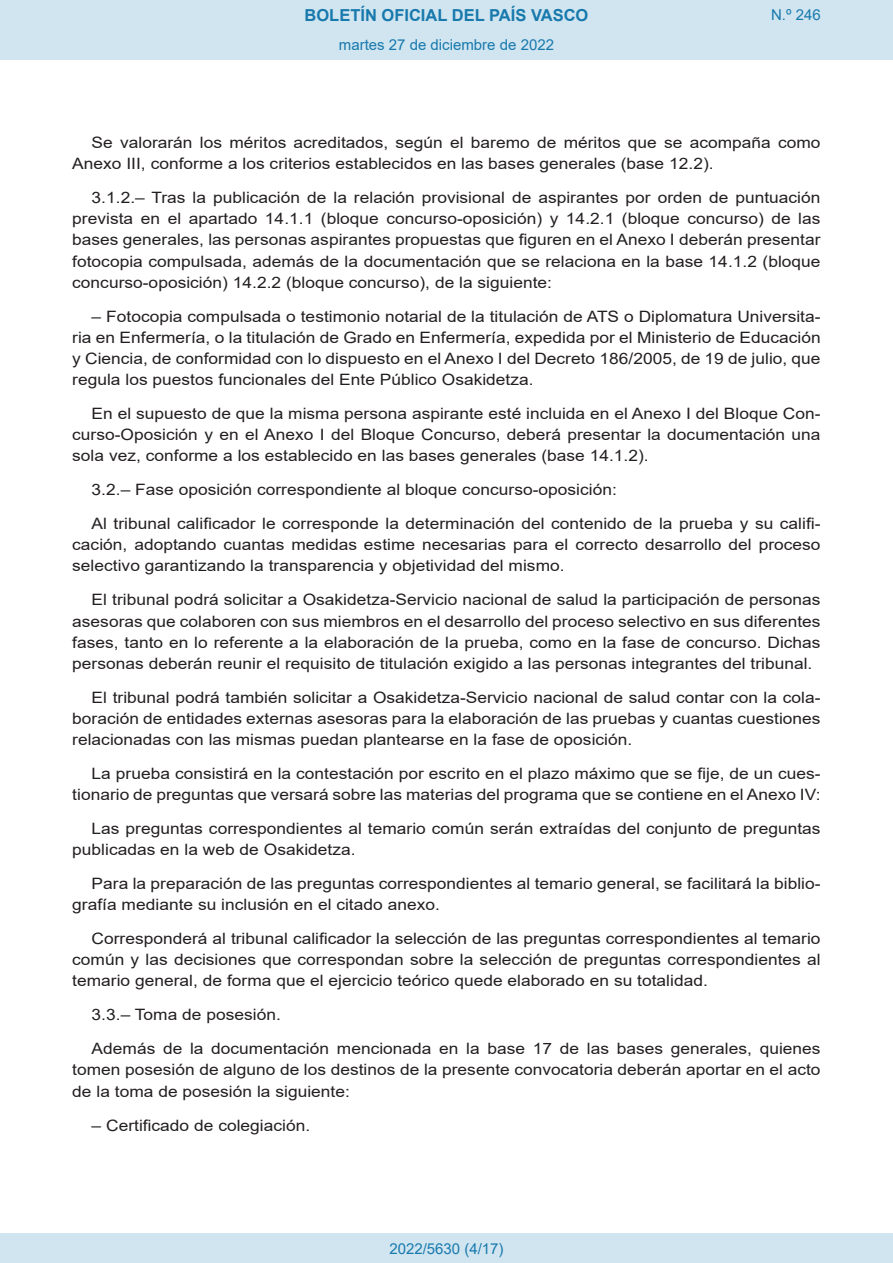
<style>
.page{position:relative;width:893px;height:1263px;background:#fff}
.page>*{position:absolute;margin:0;border:0;box-sizing:border-box;transform-origin:0 0}
.t1{font:700 16.5px "Arial";color:#1879ad}
.BOPVDetalle{font:15.6px/21.1px "Arial";color:#231f20;text-align:justify;scale:1.11 1}
.Paginacion_Centro{font:15px "Arial";color:#1879ad}
</style>
<div class="page">
<div style="left:0;top:0;width:893px;height:60px;background:#d0e5f0"></div>
<div style="left:0;top:1233px;width:893px;height:30px;background:#d0e5f0"></div>
<p class="t1" style="left:305px;top:3px;width:285px">BOLETÍN OFICIAL DEL PAÍS VASCO</p>
<p class="Paginacion_Centro" style="left:339px;top:35px;width:217px">martes 27 de diciembre de 2022</p>
<p class="Paginacion_Centro" style="left:771px;top:5px;width:51px">N.º 246</p>
<p class="BOPVDetalle" style="left:72px;top:132px;width:676px;text-indent:19px">Se valorarán los méritos acreditados, según el baremo de méritos que se acompaña como<br>Anexo III, conforme a los criterios establecidos en las bases generales (base 12.2).</p>
<p class="BOPVDetalle" style="left:72px;top:187px;width:676px;text-indent:19px">3.1.2.– Tras la publicación de la relación provisional de aspirantes por orden de puntuación prevista en el apartado 14.1.1 (bloque concurso-oposición) y 14.2.1 (bloque concurso) de las bases generales, las personas aspirantes propuestas que figuren en el Anexo I deberán presentar fotocopia compulsada, además de la documentación que se relaciona en la base 14.1.2 (bloque concurso-oposición) 14.2.2 (bloque concurso), de la siguiente:</p>
<p class="BOPVDetalle" style="left:72px;top:305px;width:676px;text-indent:19px">– Fotocopia compulsada o testimonio notarial de la titulación de ATS o Diplomatura Universita&shy;ria en Enfermería, o la titulación de Grado en Enfermería, expedida por el Ministerio de Educación y Ciencia, de conformidad con lo dispuesto en el Anexo I del Decreto 186/2005, de 19 de julio, que regula los puestos funcionales del Ente Público Osakidetza.</p>
<p class="BOPVDetalle" style="left:72px;top:403px;width:676px;text-indent:19px">En el supuesto de que la misma persona aspirante esté incluida en el Anexo I del Bloque Con&shy;curso-Oposición y en el Anexo I del Bloque Concurso, deberá presentar la documentación una sola vez, conforme a los establecido en las bases generales (base 14.1.2).</p>
<p class="BOPVDetalle" style="left:92px;top:479px;width:475px">3.2.– Fase oposición correspondiente al bloque concurso-oposición:</p>
<p class="BOPVDetalle" style="left:72px;top:513px;width:676px;text-indent:19px">Al tribunal calificador le corresponde la determinación del contenido de la prueba y su califi&shy;cación, adoptando cuantas medidas estime necesarias para el correcto desarrollo del proceso selectivo garantizando la transparencia y objetividad del mismo.</p>
<p class="BOPVDetalle" style="left:72px;top:589px;width:676px;text-indent:19px">El tribunal podrá solicitar a Osakidetza-Servicio nacional de salud la participación de personas asesoras que colaboren con sus miembros en el desarrollo del proceso selectivo en sus diferentes fases, tanto en lo referente a la elaboración de la prueba, como en la fase de concurso. Dichas personas deberán reunir el requisito de titulación exigido a las personas integrantes del tribunal.</p>
<p class="BOPVDetalle" style="left:72px;top:687px;width:676px;text-indent:19px">El tribunal podrá también solicitar a Osakidetza-Servicio nacional de salud contar con la cola&shy;boración de entidades externas asesoras para la elaboración de las pruebas y cuantas cuestiones relacionadas con las mismas puedan plantearse en la fase de oposición.</p>
<p class="BOPVDetalle" style="left:72px;top:763px;width:676px;text-align:right">La prueba consistirá en la contestación por escrito en el plazo máximo que se fije, de un cues&shy;tionario de preguntas que versará sobre las materias del programa que se contiene en el Anexo IV:</p>
<p class="BOPVDetalle" style="left:72px;top:818px;width:676px;text-indent:19px">Las preguntas correspondientes al temario común serán extraídas del conjunto de preguntas publicadas en la web de Osakidetza.</p>
<p class="BOPVDetalle" style="left:72px;top:873px;width:676px;text-indent:19px">Para la preparación de las preguntas correspondientes al temario general, se facilitará la biblio&shy;grafía mediante su inclusión en el citado anexo.</p>
<p class="BOPVDetalle" style="left:72px;top:928px;width:676px;text-indent:19px">Corresponderá al tribunal calificador la selección de las preguntas correspondientes al temario común y las decisiones que correspondan sobre la selección de preguntas correspondientes al temario general, de forma que el ejercicio teórico quede elaborado en su totalidad.</p>
<p class="BOPVDetalle" style="left:92px;top:1004px;width:172px">3.3.– Toma de posesión.</p>
<p class="BOPVDetalle" style="left:72px;top:1038px;width:676px;text-indent:19px">Además de la documentación mencionada en la base 17 de las bases generales, quienes tomen posesión de alguno de los destinos de la presente convocatoria deberán aportar en el acto de la toma de posesión la siguiente:</p>
<p class="BOPVDetalle" style="left:92px;top:1114px;width:198px">– Certificado de colegiación.</p>
<p class="Paginacion_Centro" style="left:389px;top:1238px;width:116px">2022/5630 (4/17)</p>
</div>
